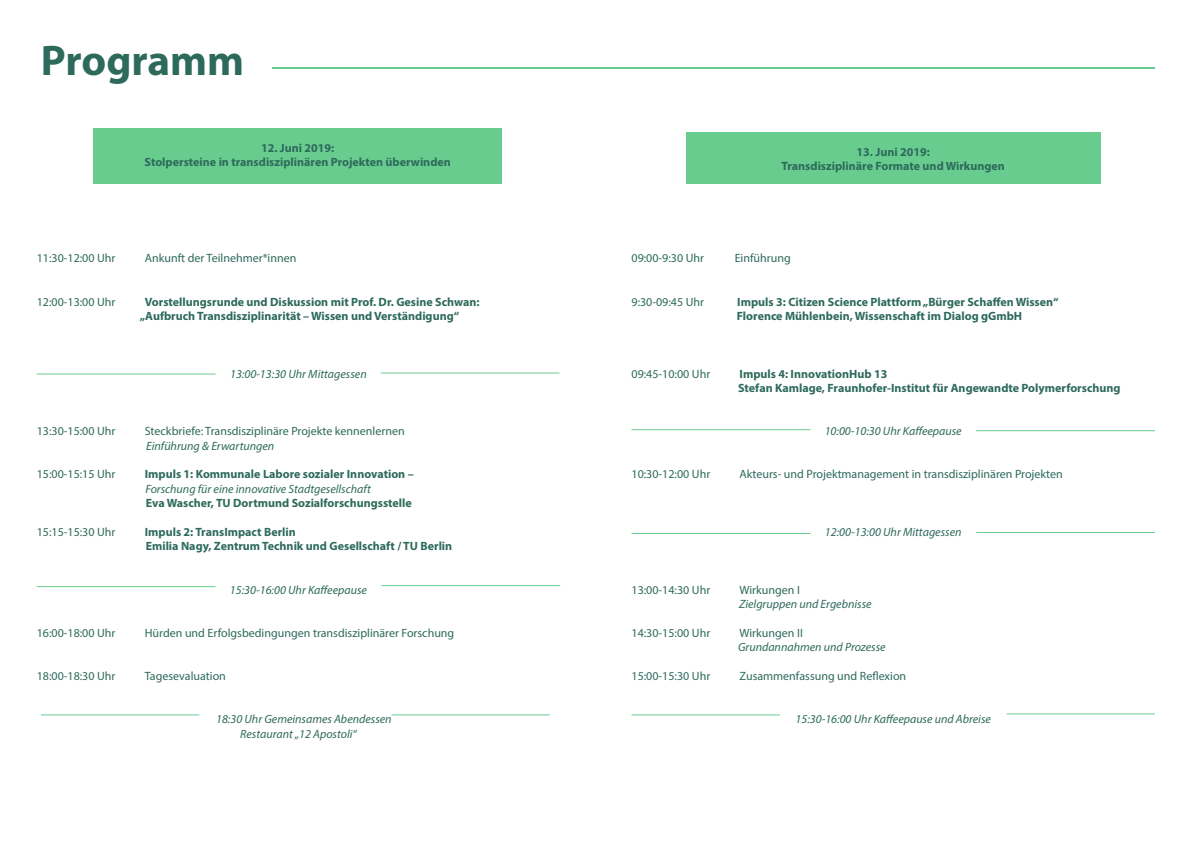
<style>
.page{position:relative;width:1191px;height:842px;background:#fff}
.page>*{position:absolute;margin:0;border:0;box-sizing:border-box;transform-origin:0 0}
.t1{font:700 43px "Myriad Pro";color:#2d6a5b}
.t2{font:700 12px "Myriad Pro";color:#2d6a5b}
.t3{font:12px "Myriad Pro";color:#2d6a5b}
.t4{font:italic 12px "Myriad Pro";color:#2d6a5b}
</style>
<div class="page">
<div style="left:93px;top:128px;width:409px;height:56px;background:#69cc8f"></div>
<div style="left:686px;top:132px;width:414px;height:52px;background:#69cc8f"></div>
<hr style="left:37px;top:373px;width:178px;height:1px;background:#69cc8f">
<hr style="left:381px;top:372px;width:178px;height:1px;background:#69cc8f">
<hr style="left:381px;top:585px;width:179px;height:1px;background:#69cc8f">
<hr style="left:37px;top:586px;width:178px;height:1px;background:#69cc8f">
<hr style="left:631px;top:429px;width:179px;height:1px;background:#69cc8f">
<hr style="left:976px;top:430px;width:179px;height:1px;background:#69cc8f">
<hr style="left:976px;top:532px;width:179px;height:1px;background:#69cc8f">
<hr style="left:631px;top:533px;width:179px;height:1px;background:#69cc8f">
<hr style="left:631px;top:714px;width:149px;height:1px;background:#69cc8f">
<hr style="left:1006px;top:713px;width:149px;height:1px;background:#69cc8f">
<hr style="left:391px;top:714px;width:159px;height:1px;background:#69cc8f">
<hr style="left:41px;top:714px;width:158px;height:1px;background:#69cc8f">
<hr style="left:272px;top:67px;width:883px;height:1px;background:#69cc8f">
<p class="t1" style="left:41px;top:33px;width:205px">Programm</p>
<p class="t2" style="left:261px;top:140px;width:75px">12. Juni 2019:</p>
<p class="t2" style="left:145px;top:154px;width:308px">Stolpersteine in transdisziplinären Projekten überwinden</p>
<p class="t3" style="left:37px;top:251px;width:80px">11:30-12:00 Uhr</p>
<p class="t3" style="left:145px;top:251px;width:153px">Ankunft der Teilnehmer*innen</p>
<p class="t3" style="left:37px;top:294px;width:80px">12:00-13:00 Uhr</p>
<p class="t2" style="left:145px;top:294px;width:336px">Vorstellungsrunde und Diskussion mit Prof. Dr. Gesine Schwan:</p>
<p class="t2" style="left:140px;top:308px;width:321px">„Aufbruch Transdisziplinarität – Wissen und Verständigung“</p>
<p class="t4" style="left:230px;top:366px;width:138px">13:00-13:30 Uhr Mittagessen</p>
<p class="t3" style="left:37px;top:424px;width:80px">13:30-15:00 Uhr</p>
<p class="t3" style="left:145px;top:424px;width:261px">Steckbriefe: Transdisziplinäre Projekte kennenlernen</p>
<p class="t4" style="left:146px;top:438px;width:130px">Einführung &amp; Erwartungen</p>
<p class="t3" style="left:37px;top:467px;width:80px">15:00-15:15 Uhr</p>
<p class="t2" style="left:145px;top:466px;width:270px">Impuls 1: Kommunale Labore sozialer Innovation –</p>
<p class="t2" style="left:146px;top:495px;width:267px">Eva Wascher, TU Dortmund Sozialforschungsstelle</p>
<p class="t3" style="left:37px;top:525px;width:80px">15:15-15:30 Uhr</p>
<p class="t2" style="left:145px;top:524px;width:153px">Impuls 2: TransImpact Berlin</p>
<p class="t2" style="left:146px;top:538px;width:308px">Emilia Nagy, Zentrum Technik und Gesellschaft / TU Berlin</p>
<p class="t4" style="left:230px;top:582px;width:138px">15:30-16:00 Uhr Kaffeepause</p>
<p class="t3" style="left:37px;top:625px;width:80px">16:00-18:00 Uhr</p>
<p class="t3" style="left:145px;top:625px;width:311px">Hürden und Erfolgsbedingungen transdisziplinärer Forschung</p>
<p class="t3" style="left:37px;top:669px;width:80px">18:00-18:30 Uhr</p>
<p class="t3" style="left:145px;top:669px;width:83px">Tagesevaluation</p>
<p class="t4" style="left:216px;top:712px;width:177px">18:30 Uhr Gemeinsames Abendessen</p>
<p class="t4" style="left:240px;top:726px;width:118px">Restaurant „12 Apostoli“</p>
<p class="t4" style="left:145px;top:482px;width:227px">Forschung für eine innovative Stadtgesellschaft</p>
<p class="t2" style="left:856px;top:144px;width:75px">13. Juni 2019:</p>
<p class="t2" style="left:781px;top:158px;width:225px">Transdisziplinäre Formate und Wirkungen</p>
<p class="t3" style="left:631px;top:251px;width:74px">09:00-9:30 Uhr</p>
<p class="t3" style="left:734px;top:251px;width:58px">Einführung</p>
<p class="t3" style="left:631px;top:294px;width:74px">9:30-09:45 Uhr</p>
<p class="t2" style="left:737px;top:294px;width:323px">Impuls 3: Citizen Science Plattform „Bürger Schaffen Wissen“</p>
<p class="t2" style="left:737px;top:308px;width:287px">Florence Mühlenbein, Wissenschaft im Dialog gGmbH</p>
<p class="t3" style="left:631px;top:366px;width:80px">09:45-10:00 Uhr</p>
<p class="t2" style="left:739px;top:366px;width:149px">Impuls 4: InnovationHub 13</p>
<p class="t2" style="left:738px;top:380px;width:384px">Stefan Kamlage, Fraunhofer-Institut für Angewandte Polymerforschung</p>
<p class="t4" style="left:824px;top:424px;width:138px">10:00-10:30 Uhr Kaffeepause</p>
<p class="t3" style="left:631px;top:467px;width:80px">10:30-12:00 Uhr</p>
<p class="t3" style="left:739px;top:467px;width:325px">Akteurs- und Projektmanagement in transdisziplinären Projekten</p>
<p class="t4" style="left:825px;top:525px;width:138px">12:00-13:00 Uhr Mittagessen</p>
<p class="t3" style="left:631px;top:582px;width:80px">13:00-14:30 Uhr</p>
<p class="t3" style="left:739px;top:582px;width:62px">Wirkungen I</p>
<p class="t4" style="left:739px;top:597px;width:134px">Zielgruppen und Ergebnisse</p>
<p class="t3" style="left:631px;top:625px;width:80px">14:30-15:00 Uhr</p>
<p class="t3" style="left:739px;top:625px;width:65px">Wirkungen II</p>
<p class="t4" style="left:738px;top:640px;width:149px">Grundannahmen und Prozesse</p>
<p class="t3" style="left:631px;top:669px;width:80px">15:00-15:30 Uhr</p>
<p class="t3" style="left:739px;top:669px;width:168px">Zusammenfassung und Reflexion</p>
<p class="t4" style="left:795px;top:712px;width:197px">15:30-16:00 Uhr Kaffeepause und Abreise</p>
</div>
